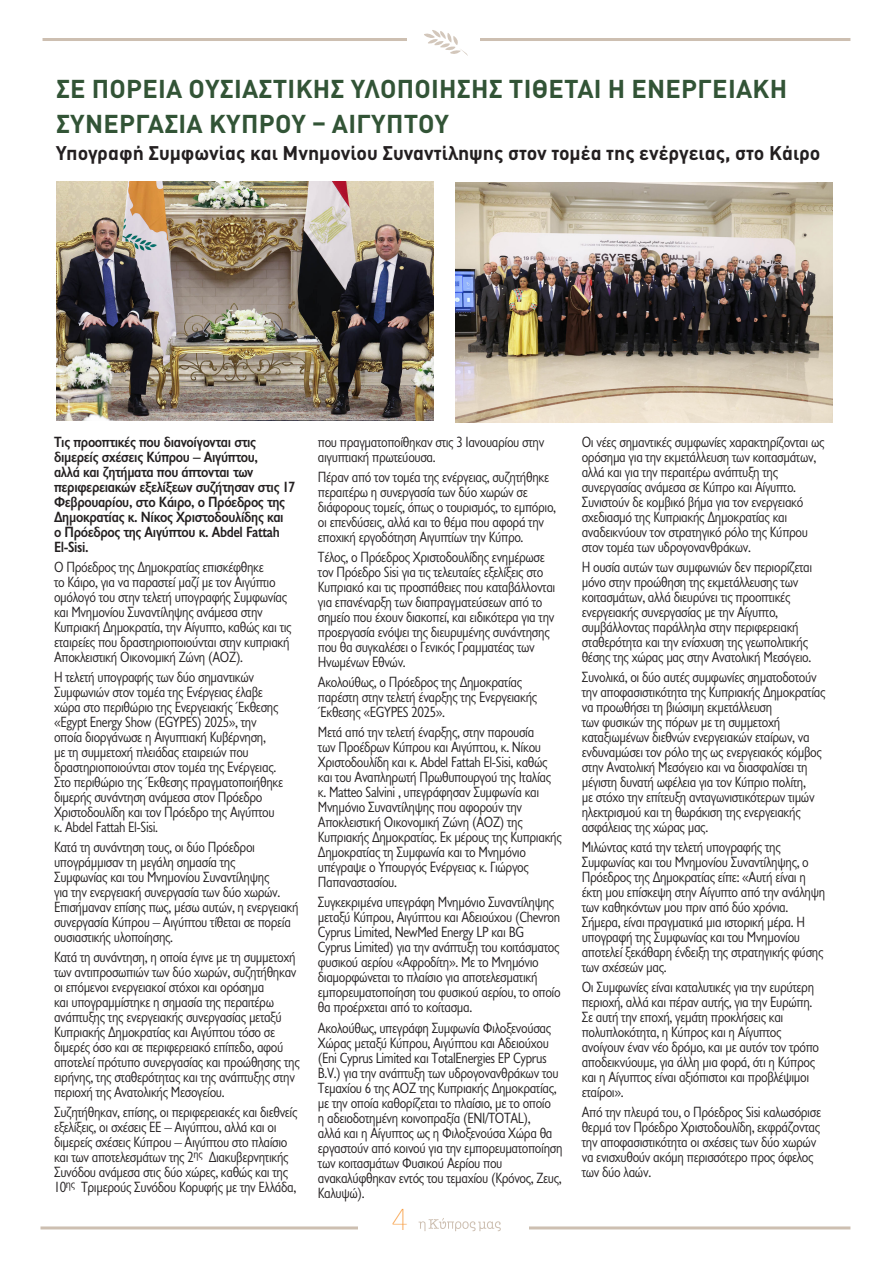
<style>
.page{position:relative;width:893px;height:1263px;background:#fff}
.page>*{position:absolute;margin:0;border:0;box-sizing:border-box;transform-origin:0 0}
.t1{font:200 30px "Avenir Next";color:#f68b1f}
.t2{font:700 25.5px/34.5px "DIN Pro";letter-spacing:.01em;color:#325436}
.t3{font:700 19.5px "DIN Pro";color:#231f20}
.t4{font:15px/15px "Gill Sans Hel Semi Condenced";letter-spacing:-.025em;color:#231f20}
.t5{font:700 15px/15px "Gill Sans Hel Semi Condenced";letter-spacing:-.025em;color:#231f20}
</style>
<div class="page">
<hr style="left:40px;top:1226px;width:810px;height:3px;background:#cdbfb1">
<hr style="left:43px;top:38px;width:807px;height:3px;background:#cdbfb1">
<div style="left:358px;top:1208px;width:171px;height:42px;background:#fff"></div>
<div style="left:407px;top:19px;width:73px;height:43px;background:#fff"></div>
<svg style="left:418px;top:1218px;width:83px;height:13px"></svg>
<svg style="left:424px;top:30px;width:44px;height:26px"></svg>
<img style="left:455px;top:183px;width:377px;height:239px">
<img style="left:56px;top:182px;width:378px;height:239px">
<p class="t2" style="left:56px;top:71px;width:733px">ΣΕ ΠΟΡΕΊΑ ΟΥΣΙΑΣΤΙΚΉΣ ΥΛΟΠΟΊΗΣΗΣ ΤΊΘΕΤΑΙ Η ΕΝΕΡΓΕΙΑΚΉ<br>ΣΥΝΕΡΓΑΣΊΑ ΚΎΠΡΟΥ – ΑΙΓΎΠΤΟΥ</p>
<p class="t3" style="left:56px;top:139px;width:766px">Υπογραφή Συμφωνίας και Μνημονίου Συναντίληψης στον τομέα της ενέργειας, στο Κάιρο</p>
<p class="t5" style="left:54px;top:434px;width:242px">Τις προοπτικές που διανοίγονται στις διμερείς σχέσεις Κύπρου – Αιγύπτου,<br>αλλά και ζητήματα που άπτονται των περιφερειακών εξελίξεων συζήτησαν στις 17<br>Φεβρουαρίου, στο Κάιρο, ο Πρόεδρος της Δημοκρατίας κ. Νίκος Χριστοδουλίδης και<br>ο Πρόεδρος της Αιγύπτου κ. Abdel Fattah El-Sisi.</p>
<p class="t4" style="left:54px;top:559px;width:239px">Ο Πρόεδρος της Δημοκρατίας επισκέφθηκε<br>το Κάιρο, για να παραστεί μαζί με τον Αιγύπτιο ομόλογό του στην τελετή υπογραφής Συμφωνίας και Μνημονίου Συναντίληψης ανάμεσα στην Κυπριακή Δημοκρατία, την Αίγυπτο, καθώς και τις εταιρείες που δραστηριοποιούνται στην κυπριακή Αποκλειστική Οικονομική Ζώνη (ΑΟΖ).</p>
<p class="t4" style="left:54px;top:670px;width:231px">Η τελετή υπογραφής των δύο σημαντικών Συμφωνιών στον τομέα της Ενέργειας έλαβε χώρα στο περιθώριο της Ενεργειακής Έκθεσης «Εgypt Energy Show (EGYPES) 2025», την οποία διοργάνωσε η Αιγυπτιακή Κυβέρνηση,<br>με τη συμμετοχή πλειάδας εταιρειών που δραστηριοποιούνται στον τομέα της Ενέργειας.<br>Στο περιθώριο της Έκθεσης πραγματοποιήθηκε διμερής συνάντηση ανάμεσα στον Πρόεδρο Χριστοδουλίδη και τον Πρόεδρο της Αιγύπτου κ. Abdel Fattah El-Sisi.</p>
<p class="t4" style="left:54px;top:840px;width:246px">Κατά τη συνάντηση τους, οι δύο Πρόεδροι υπογράμμισαν τη μεγάλη σημασία της<br>Συμφωνίας και του Μνημονίου Συναντίληψης<br>για την ενεργειακή συνεργασία των δύο χωρών.<br>Επισήμαναν επίσης πως, μέσω αυτών, η ενεργειακή συνεργασία Κύπρου – Αιγύπτου τίθεται σε πορεία ουσιαστικής υλοποίησης.</p>
<p class="t4" style="left:54px;top:950px;width:247px">Κατά τη συνάντηση, η οποία έγινε με τη συμμετοχή των αντιπροσωπιών των δύο χωρών, συζητήθηκαν οι επόμενοι ενεργειακοί στόχοι και ορόσημα<br>και υπογραμμίστηκε η σημασία της περαιτέρω ανάπτυξης της ενεργειακής συνεργασίας μεταξύ Κυπριακής Δημοκρατίας και Αιγύπτου τόσο σε διμερές όσο και σε περιφερειακό επίπεδο, αφού αποτελεί πρότυπο συνεργασίας και προώθησης της ειρήνης, της σταθερότητας και της ανάπτυξης στην περιοχή της Ανατολικής Μεσογείου.</p>
<p class="t4" style="left:54px;top:1105px;width:245px">Συζητήθηκαν, επίσης, οι περιφερειακές και διεθνείς εξελίξεις, οι σχέσεις ΕΕ – Αιγύπτου, αλλά και οι διμερείς σχέσεις Κύπρου – Αιγύπτου στο πλαίσιο και των αποτελεσμάτων της 2<sup>ης</sup> Διακυβερνητικής Συνόδου ανάμεσα στις δύο χώρες, καθώς και της 10<sup>ης</sup> Τριμερούς Συνόδου Κορυφής με την Ελλάδα,</p>
<p class="t4" style="left:318px;top:434px;width:228px">που πραγματοποίθηκαν στις 3 Ιανουαρίου στην αιγυπτιακή πρωτεύουσα.</p>
<p class="t4" style="left:318px;top:469px;width:240px">Πέραν από τον τομέα της ενέργειας, συζητήθηκε περαιτέρω η συνεργασία των δύο χωρών σε διάφορους τομείς, όπως ο τουρισμός, το εμπόριο, οι επενδύσεις, αλλά και το θέμα που αφορά την εποχική εργοδότηση Αιγυπτίων την Κύπρο.</p>
<p class="t4" style="left:318px;top:550px;width:239px">Τέλος, ο Πρόεδρος Χριστοδουλίδης ενημέρωσε τον Πρόεδρο Sisi για τις τελευταίες εξελίξεις στο Κυπριακό και τις προσπάθειες που καταβάλλονται για επανέναρξη των διαπραγματεύσεων από το σημείο που έχουν διακοπεί, και ειδικότερα για την προεργασία ενόψει της διευρυμένης συνάντησης που θα συγκαλέσει ο Γενικός Γραμματέας των Ηνωμένων Εθνών.</p>
<p class="t4" style="left:318px;top:675px;width:221px">Ακολούθως, ο Πρόεδρος της Δημοκρατίας παρέστη στην τελετή έναρξης της Ενεργειακής<br>Έκθεσης «EGYPES 2025».</p>
<p class="t4" style="left:318px;top:725px;width:245px">Μετά από την τελετή έναρξης, στην παρουσία<br>των Προέδρων Κύπρου και Αιγύπτου, κ. Νίκου Χριστοδουλίδη και κ. Abdel Fattah El-Sisi, καθώς και του Αναπληρωτή Πρωθυπουργού της Ιταλίας κ. Matteo Salvini , υπεγράφησαν Συμφωνία και Μνημόνιο Συναντίληψης που αφορούν την Αποκλειστική Οικονομική Ζώνη (ΑΟΖ) της Κυπριακής Δημοκρατίας. Εκ μέρους της Κυπριακής Δημοκρατίας τη Συμφωνία και το Μνημόνιο υπέγραψε ο Υπουργός Ενέργειας κ. Γιώργος Παπαναστασίου.</p>
<p class="t4" style="left:318px;top:895px;width:244px">Συγκεκριμένα υπεγράφη Μνημόνιο Συναντίληψης μεταξύ Κύπρου, Αιγύπτου και Αδειούχου (Chevron Cyprus Limited, NewMed Energy LP και BG Cyprus Limited) για την ανάπτυξη του κοιτάσματος φυσικού αερίου «Αφροδίτη». Με το Μνημόνιο διαμορφώνεται το πλαίσιο για αποτελεσματική εμπορευματοποίηση του φυσικού αερίου, το οποίο θα προέρχεται από το κοίτασμα.</p>
<p class="t4" style="left:318px;top:1020px;width:246px">Ακολούθως, υπεγράφη Συμφωνία Φιλοξενούσας Χώρας μεταξύ Κύπρου, Αιγύπτου και Αδειούχου (Eni Cyprus Limited και TotalEnergies EP Cyprus B.V.) για την ανάπτυξη των υδρογονανθράκων του Τεμαχίου 6 της ΑΟΖ της Κυπριακής Δημοκρατίας, με την οποία καθορίζεται το πλαίσιο, με το οποίο<br>η αδειοδοτημένη κοινοπραξία (ΕΝΙ/TOTAL),<br>αλλά και η Αίγυπτος ως η Φιλοξενούσα Xώρα θα εργαστούν από κοινού για την εμπορευματοποίηση των κοιτασμάτων Φυσικού Αερίου που ανακαλύφθηκαν εντός του τεμαχίου (Κρόνος, Ζευς, Καλυψώ).</p>
<h1 class="t1" style="left:391px;top:1194px;width:18px">4</h1>
<p class="t4" style="left:582px;top:434px;width:244px">Οι νέες σημαντικές συμφωνίες χαρακτηρίζονται ως ορόσημα για την εκμετάλλευση των κοιτασμάτων, αλλά και για την περαιτέρω ανάπτυξη της συνεργασίας ανάμεσα σε Κύπρο και Αίγυπτο.<br>Συνιστούν δε κομβικό βήμα για τον ενεργειακό σχεδιασμό της Κυπριακής Δημοκρατίας και αναδεικνύουν τον στρατηγικό ρόλο της Κύπρου στον τομέα των υδρογονανθράκων.</p>
<p class="t4" style="left:582px;top:559px;width:232px">Η ουσία αυτών των συμφωνιών δεν περιορίζεται μόνο στην προώθηση της εκμετάλλευσης των κοιτασμάτων, αλλά διευρύνει τις προοπτικές ενεργειακής συνεργασίας με την Αίγυπτο, συμβάλλοντας παράλληλα στην περιφερειακή σταθερότητα και την ενίσχυση της γεωπολιτικής θέσης της χώρας μας στην Ανατολική Μεσόγειο.</p>
<p class="t4" style="left:582px;top:670px;width:245px">Συνολικά, οι δύο αυτές συμφωνίες σηματοδοτούν την αποφασιστικότητα της Κυπριακής Δημοκρατίας να προωθήσει τη βιώσιμη εκμετάλλευση<br>των φυσικών της πόρων με τη συμμετοχή καταξιωμένων διεθνών ενεργειακών εταίρων, να ενδυναμώσει τον ρόλο της ως ενεργειακός κόμβος στην Ανατολική Μεσόγειο και να διασφαλίσει τη μέγιστη δυνατή ωφέλεια για τον Κύπριο πολίτη,<br>με στόχο την επίτευξη ανταγωνιστικότερων τιμών ηλεκτρισμού και τη θωράκιση της ενεργειακής ασφάλειας της χώρας μας.</p>
<p class="t4" style="left:582px;top:840px;width:245px">Μιλώντας κατά την τελετή υπογραφής της Συμφωνίας και του Μνημονίου Συναντίληψης, ο Πρόεδρος της Δημοκρατίας είπε: «Αυτή είναι η έκτη μου επίσκεψη στην Αίγυπτο από την ανάληψη των καθηκόντων μου πριν από δύο χρόνια.<br>Σήμερα, είναι πραγματικά μια ιστορική μέρα. Η υπογραφή της Συμφωνίας και του Μνημονίου αποτελεί ξεκάθαρη ένδειξη της στρατηγικής φύσης των σχέσεών μας.</p>
<p class="t4" style="left:582px;top:980px;width:239px">Οι Συμφωνίες είναι καταλυτικές για την ευρύτερη περιοχή, αλλά και πέραν αυτής, για την Ευρώπη.<br>Σε αυτή την εποχή, γεμάτη προκλήσεις και πολυπλοκότητα, η Κύπρος και η Αίγυπτος ανοίγουν έναν νέο δρόμο, και με αυτόν τον τρόπο αποδεικνύουμε, για άλλη μια φορά, ότι η Κύπρος και η Αίγυπτος είναι αξιόπιστοι και προβλέψιμοι εταίροι».</p>
<p class="t4" style="left:582px;top:1105px;width:241px">Από την πλευρά του, ο Πρόεδρος Sisi καλωσόρισε θερμά τον Πρόεδρο Χριστοδουλίδη, εκφράζοντας την αποφασιστικότητα οι σχέσεις των δύο χωρών να ενισχυθούν ακόμη περισσότερο προς όφελος των δύο λαών.</p>
</div>
